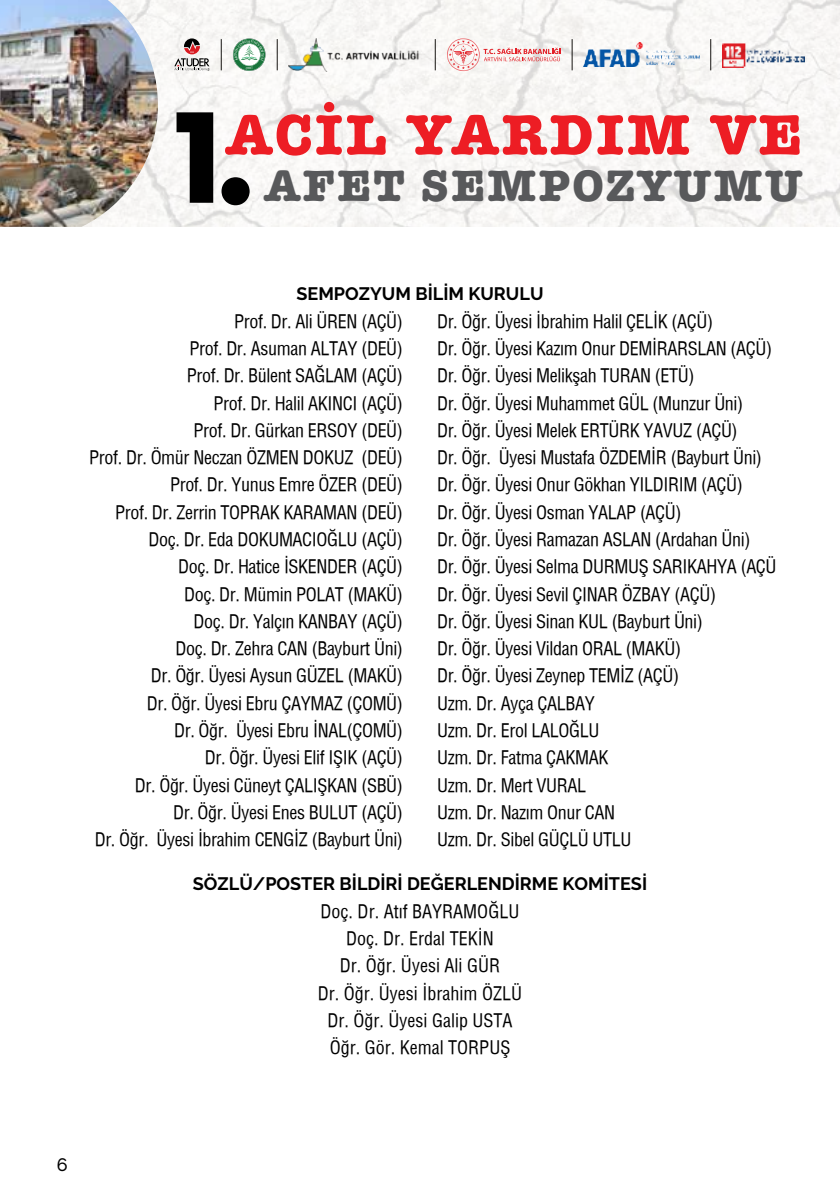
<style>
.page{position:relative;width:840px;height:1191px;background:#fff}
.page>*{position:absolute;margin:0;border:0;box-sizing:border-box;transform-origin:0 0}
.t1{font:700 119.8px "Futura";color:#000}
.t2{font:700 58.6px "American Typewriter";letter-spacing:.05em;color:#ed1d24}
.t3{font:700 45.4px "American Typewriter";letter-spacing:.05em;color:#58595b}
.t4{font:18px/27.2px "Helvetica Cond";letter-spacing:-.02em;color:#000;text-align:right}
.t5{font:18px/27.2px "Helvetica Cond";color:#000;text-align:center}
.t6{font:700 18px "Raleway";color:#000}
.t7{font:500 18px "Raleway";color:#000}
</style>
<div class="page">
<img style="left:158px;top:0;width:681px;height:227px">
<svg style="left:174px;top:38px;width:36px;height:33px"></svg>
<svg style="left:233px;top:38px;width:32px;height:33px"></svg>
<svg style="left:233px;top:39px;width:32px;height:32px"></svg>
<svg style="left:238px;top:44px;width:22px;height:22px"></svg>
<hr style="left:221px;top:39px;width:1px;height:31px;background:#151310">
<hr style="left:277px;top:39px;width:1px;height:31px;background:#151310">
<hr style="left:434px;top:39px;width:1px;height:31px;background:#151310">
<hr style="left:571px;top:39px;width:1px;height:31px;background:#151310">
<hr style="left:710px;top:39px;width:1px;height:31px;background:#151310">
<img style="left:289px;top:38px;width:134px;height:33px">
<img style="left:583px;top:42px;width:115px;height:25px">
<img style="left:722px;top:42px;width:81px;height:25px">
<svg style="left:446px;top:38px;width:114px;height:33px"></svg>
<img style="left:0;top:0;width:158px;height:227px">
<svg style="left:234px;top:40px;width:30px;height:21px"></svg>
<svg style="left:245px;top:67px;width:8px;height:2px"></svg>
<h2 class="t2" style="left:225px;top:84px;width:578px">ACİL YARDIM VE</h2>
<h1 class="t1" style="left:158px;top:71px;width:99px">1.</h1>
<h3 class="t3" style="left:264px;top:147px;width:540px">AFET SEMPOZYUMU</h3>
<p class="t6" style="left:296px;top:284px;width:248px">SEMPOZYUM BİLİM KURULU</p>
<p class="t4" style="left:89px;top:307px;width:315px">Prof. Dr. Ali ÜREN (AÇÜ)<br>Prof. Dr. Asuman ALTAY (DEÜ)<br>Prof. Dr. Bülent SAĞLAM (AÇÜ)<br>Prof. Dr. Halil AKINCI (AÇÜ)<br>Prof. Dr. Gürkan ERSOY (DEÜ)<br>Prof. Dr. Ömür Neczan ÖZMEN DOKUZ (DEÜ)<br>Prof. Dr. Yunus Emre ÖZER (DEÜ)<br>Prof. Dr. Zerrin TOPRAK KARAMAN (DEÜ)<br>Doç. Dr. Eda DOKUMACIOĞLU (AÇÜ)<br>Doç. Dr. Hatice İSKENDER (AÇÜ)<br>Doç. Dr. Mümin POLAT (MAKÜ)<br>Doç. Dr. Yalçın KANBAY (AÇÜ)<br>Doç. Dr. Zehra CAN (Bayburt Üni)<br>Dr. Öğr. Üyesi Aysun GÜZEL (MAKÜ)<br>Dr. Öğr. Üyesi Ebru ÇAYMAZ (ÇOMÜ)<br>Dr. Öğr. Üyesi Ebru İNAL(ÇOMÜ)<br>Dr. Öğr. Üyesi Elif IŞIK (AÇÜ)<br>Dr. Öğr. Üyesi Cüneyt ÇALIŞKAN (SBÜ)<br>Dr. Öğr. Üyesi Enes BULUT (AÇÜ)<br>Dr. Öğr. Üyesi İbrahim CENGİZ (Bayburt Üni)</p>
<p class="t4" style="left:437px;top:307px;width:341px;text-align:left">Dr. Öğr. Üyesi İbrahim Halil ÇELİK (AÇÜ)<br>Dr. Öğr. Üyesi Kazım Onur DEMİRARSLAN (AÇÜ)<br>Dr. Öğr. Üyesi Melikşah TURAN (ETÜ)<br>Dr. Öğr. Üyesi Muhammet GÜL (Munzur Üni)<br>Dr. Öğr. Üyesi Melek ERTÜRK YAVUZ (AÇÜ)<br>Dr. Öğr. Üyesi Mustafa ÖZDEMİR (Bayburt Üni)<br>Dr. Öğr. Üyesi Onur Gökhan YILDIRIM (AÇÜ)<br>Dr. Öğr. Üyesi Osman YALAP (AÇÜ)<br>Dr. Öğr. Üyesi Ramazan ASLAN (Ardahan Üni)<br>Dr. Öğr. Üyesi Selma DURMUŞ SARIKAHYA (AÇÜ Dr. Öğr. Üyesi Sevil ÇINAR ÖZBAY (AÇÜ)<br>Dr. Öğr. Üyesi Sinan KUL (Bayburt Üni)<br>Dr. Öğr. Üyesi Vildan ORAL (MAKÜ)<br>Dr. Öğr. Üyesi Zeynep TEMİZ (AÇÜ)<br>Uzm. Dr. Ayça ÇALBAY<br>Uzm. Dr. Erol LALOĞLU<br>Uzm. Dr. Fatma ÇAKMAK<br>Uzm. Dr. Mert VURAL<br>Uzm. Dr. Nazım Onur CAN<br>Uzm. Dr. Sibel GÜÇLÜ UTLU</p>
<p class="t6" style="left:193px;top:873px;width:455px">SÖZLÜ/POSTER BİLDİRİ DEĞERLENDİRME KOMİTESİ</p>
<p class="t5" style="left:318px;top:897px;width:205px">Doç. Dr. Atıf BAYRAMOĞLU<br>Doç. Dr. Erdal TEKİN<br>Dr. Öğr. Üyesi Ali GÜR<br>Dr. Öğr. Üyesi İbrahim ÖZLÜ<br>Dr. Öğr. Üyesi Galip USTA<br>Öğr. Gör. Kemal TORPUŞ</p>
<p class="t7" style="left:57px;top:1154px;width:12px">6</p>
</div>
